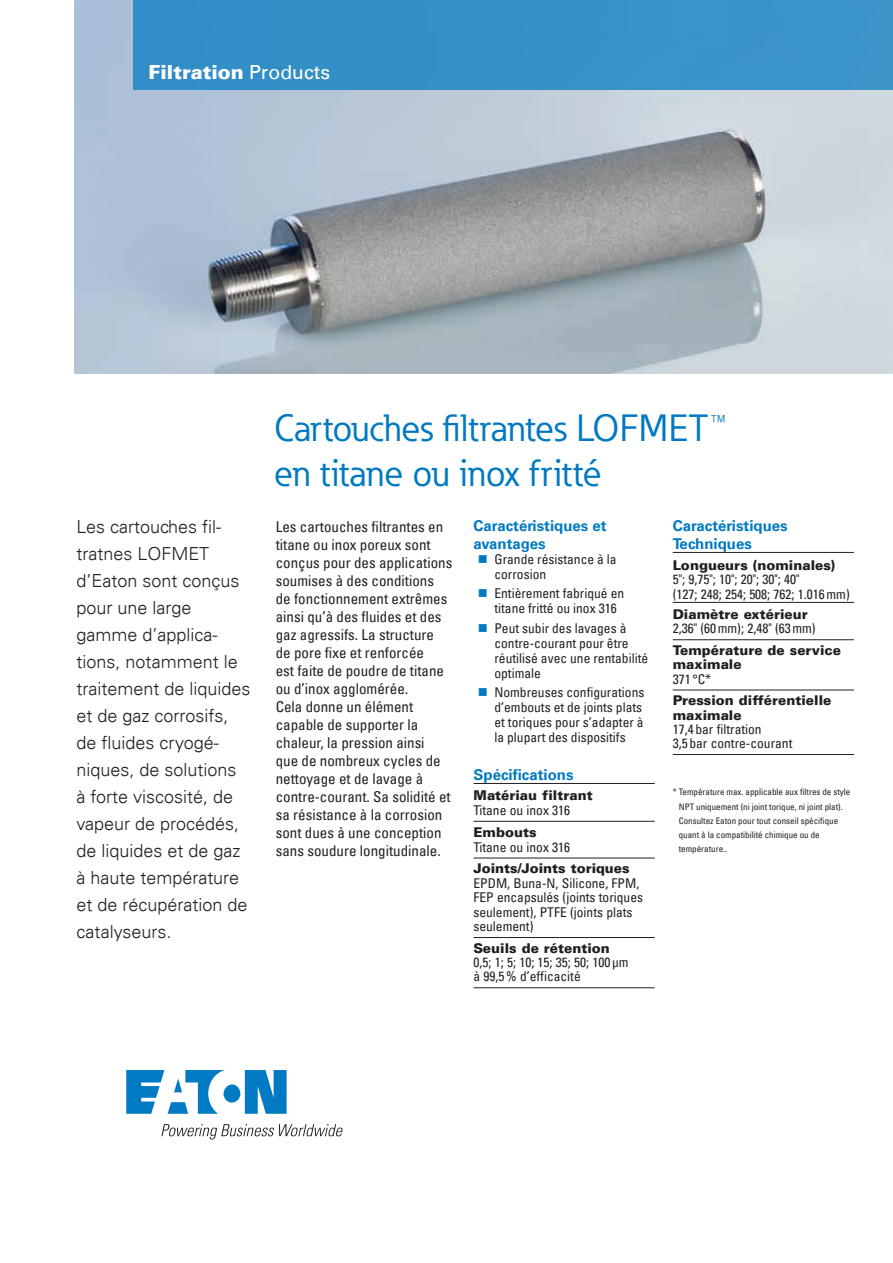
<style>
.page{position:relative;width:893px;height:1263px;background:#fff}
.page>*{position:absolute;margin:0;border:0;box-sizing:border-box;transform-origin:0 0}
.t1{font:37.5px/45px "Eaton";color:#0079c1}
.t2{font:900 19.5px "Univers LT";color:#fff}
.t3{font:300 18px/27px "Univers LT";color:#231f20}
.t4{font:condensed 15px/18px "Univers LT";color:#231f20}
.t5{font:700 15px/18px "Univers LT";color:#0079c1}
.t6{font:condensed 13.5px/15px "Univers LT";color:#231f20}
.t7{font:900 13.5px/14.2px "Univers LT";color:#231f20}
.t8{font:condensed 9px/14.2px "Univers LT";color:#231f20}
.s1{font-weight:400}
</style>
<div class="page">
<img style="left:75px;top:0;width:818px;height:373px">
<hr style="left:473px;top:783px;width:182px;height:1px;background:#231f20">
<hr style="left:473px;top:821px;width:182px;height:1px;background:#231f20">
<hr style="left:473px;top:858px;width:182px;height:1px;background:#231f20">
<hr style="left:473px;top:937px;width:182px;height:1px;background:#231f20">
<hr style="left:473px;top:987px;width:182px;height:1px;background:#231f20">
<hr style="left:673px;top:552px;width:181px;height:1px;background:#231f20">
<hr style="left:673px;top:602px;width:181px;height:1px;background:#231f20">
<hr style="left:673px;top:639px;width:181px;height:1px;background:#231f20">
<hr style="left:673px;top:690px;width:181px;height:1px;background:#231f20">
<hr style="left:673px;top:754px;width:181px;height:1px;background:#231f20">
<svg style="left:126px;top:1070px;width:161px;height:44px"></svg>
<svg style="left:161px;top:1124px;width:182px;height:15px"></svg>
<div style="left:134px;top:0;width:759px;height:90px;background:#3791c7"></div>
<h2 class="t2" style="left:149px;top:60px;width:183px">Filtration <span class="s1">Products</span></h2>
<p class="t3" style="left:76px;top:513px;width:176px">Les cartouches fil&shy;tratnes LOFMET d’Eaton sont conçus pour une large gamme d’applica&shy;tions, notamment le traitement de liquides et de gaz corrosifs, de fluides cryogé&shy;niques, de solutions<br>à forte viscosité, de vapeur de procédés, de liquides et de gaz à haute température et de récupération de catalyseurs.</p>
<h1 class="t1" style="left:274px;top:406px;width:454px">Cartouches filtrantes LOFMET™ en titane ou inox fritté</h1>
<p class="t4" style="left:276px;top:517px;width:178px">Les cartouches filtrantes en titane ou inox poreux sont conçus pour des applications soumises à des conditions de fonctionnement extrêmes ainsi qu’à des fluides et des gaz agressifs. La structure de pore fixe et renforcée<br>est faite de poudre de titane ou d’inox agglomérée.<br>Cela donne un élément capable de supporter la chaleur, la pression ainsi<br>que de nombreux cycles de nettoyage et de lavage à contre-courant. Sa solidité et sa résistance à la corrosion sont dues à une conception sans soudure longitudinale.</p>
<p class="t5" style="left:473px;top:516px;width:135px">Caractéristiques et avantages</p>
<p class="t5" style="left:673px;top:516px;width:116px">Caractéristiques<br>Techniques</p>
<p class="t7" style="left:673px;top:557px;width:164px">Longueurs (nominales)</p>
<p class="t6" style="left:673px;top:571px;width:179px">5"; 9,75"; 10"; 20"; 30"; 40"<br>(127; 248; 254; 508; 762; 1.016mm)</p>
<p class="t7" style="left:673px;top:607px;width:137px">Diamètre extérieur</p>
<p class="t6" style="left:673px;top:621px;width:144px">2,36" (60mm); 2,48" (63mm)</p>
<p class="t7" style="left:673px;top:643px;width:170px">Température de service maximale</p>
<p class="t6" style="left:673px;top:671px;width:40px">371 °C*</p>
<p class="t7" style="left:673px;top:693px;width:160px">Pression différentielle maximale</p>
<p class="t6" style="left:673px;top:722px;width:121px;line-height:14.2px">17,4 bar filtration<br>3,5 bar contre-courant</p>
<p class="t6" style="left:494px;top:551px;width:124px">Grande résistance à la corrosion</p>
<p class="t6" style="left:494px;top:586px;width:131px">Entièrement fabriqué en titane fritté ou inox 316</p>
<p class="t6" style="left:494px;top:620px;width:155px">Peut subir des lavages à contre-courant pour être réutilisé avec une rentabilité optimale</p>
<p class="t6" style="left:494px;top:685px;width:151px">Nombreuses configurations d’embouts et de joints plats et toriques pour s’adapter à la plupart des dispositifs</p>
<p class="t5" style="left:473px;top:765px;width:102px">Spécifications</p>
<p class="t7" style="left:473px;top:788px;width:121px">Matériau filtrant</p>
<p class="t6" style="left:473px;top:802px;width:98px">Titane ou inox 316</p>
<p class="t7" style="left:473px;top:824px;width:65px">Embouts</p>
<p class="t6" style="left:473px;top:839px;width:98px">Titane ou inox 316</p>
<p class="t7" style="left:473px;top:861px;width:158px">Joints/Joints toriques</p>
<p class="t6" style="left:473px;top:875px;width:171px;line-height:14.5px">EPDM, Buna-N, Silicone, FPM,<br>FEP encapsulés (joints toriques seulement), PTFE (joints plats seulement)</p>
<p class="t7" style="left:473px;top:941px;width:138px">Seuils de rétention</p>
<p class="t6" style="left:473px;top:955px;width:157px;line-height:14.2px">0,5; 1; 5; 10; 15; 35; 50; 100 µm à 99,5% d’efficacité</p>
<p class="t8" style="left:679px;top:785px;width:173px;text-indent:-6px">* Température max. applicable aux filtres de style NPT uniquement (ni joint torique, ni joint plat).<br>Consultez Eaton pour tout conseil spécifique quant à la compatibilité chimique ou de température..</p>
</div>
